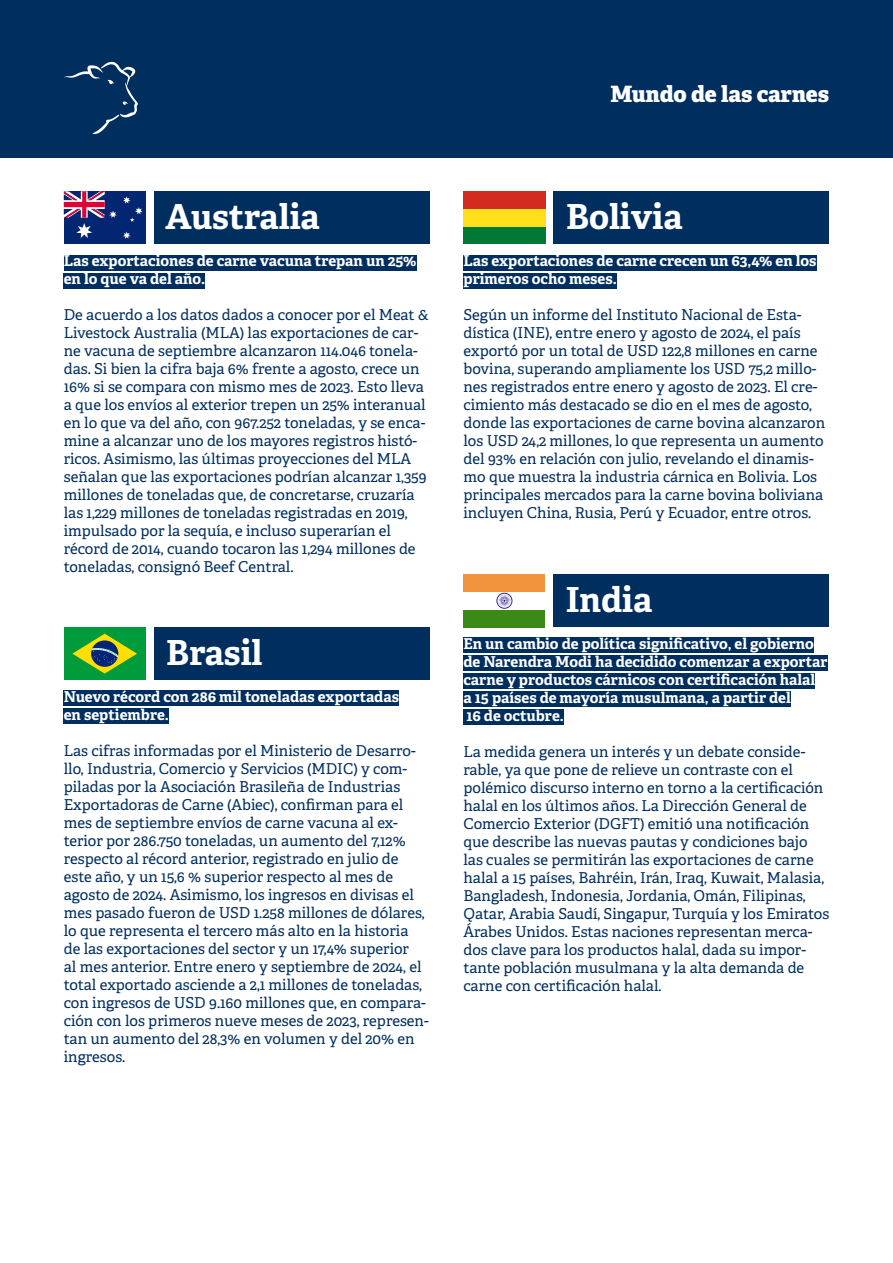
<style>
.page{position:relative;width:893px;height:1263px;background:#fff}
.page>*{position:absolute;margin:0;border:0;box-sizing:border-box;transform-origin:0 0}
.t1{font:700 34.5px "Adelle";color:#fff}
.t2{font:800 22.5px "Adelle";letter-spacing:-.005em;color:#fff}
.t3{font:15px/18px "Adelle";color:#002e5f}
.t4{font:700 15px/18px "Adelle";color:#fff}
</style>
<div class="page">
<div style="left:0;top:0;width:893px;height:157px;background:#002e5f"></div>
<svg style="left:64px;top:62px;width:74px;height:73px"></svg>
<div style="left:64px;top:255px;width:353px;height:15px;background:#002e5f"></div>
<div style="left:64px;top:273px;width:141px;height:15px;background:#002e5f"></div>
<div style="left:463px;top:255px;width:353px;height:15px;background:#002e5f"></div>
<div style="left:463px;top:273px;width:154px;height:15px;background:#002e5f"></div>
<div style="left:463px;top:638px;width:351px;height:15px;background:#002e5f"></div>
<div style="left:463px;top:656px;width:364px;height:15px;background:#002e5f"></div>
<div style="left:463px;top:674px;width:352px;height:15px;background:#002e5f"></div>
<div style="left:463px;top:692px;width:328px;height:15px;background:#002e5f"></div>
<div style="left:463px;top:710px;width:101px;height:15px;background:#002e5f"></div>
<div style="left:154px;top:627px;width:275px;height:53px;background:#002e5f"></div>
<div style="left:64px;top:627px;width:82px;height:53px;background:#009c3b"></div>
<svg style="left:72px;top:634px;width:65px;height:40px"></svg>
<div style="left:64px;top:691px;width:335px;height:15px;background:#002e5f"></div>
<div style="left:64px;top:709px;width:105px;height:15px;background:#002e5f"></div>
<div style="left:154px;top:191px;width:275px;height:53px;background:#002e5f"></div>
<div style="left:554px;top:191px;width:275px;height:53px;background:#002e5f"></div>
<div style="left:554px;top:574px;width:275px;height:53px;background:#002e5f"></div>
<div style="left:64px;top:191px;width:82px;height:53px;background:#032673"></div>
<svg style="left:123px;top:232px;width:8px;height:7px"></svg>
<svg style="left:64px;top:191px;width:53px;height:47px"></svg>
<svg style="left:123px;top:196px;width:20px;height:26px"></svg>
<div style="left:463px;top:226px;width:83px;height:18px;background:#007836"></div>
<div style="left:463px;top:209px;width:83px;height:17px;background:#ffde1a"></div>
<div style="left:463px;top:191px;width:83px;height:18px;background:#d42b1f"></div>
<div style="left:463px;top:574px;width:82px;height:18px;background:#f0943d"></div>
<div style="left:463px;top:610px;width:82px;height:17px;background:#3b8a17"></div>
<svg style="left:496px;top:593px;width:16px;height:16px"></svg>
<h2 class="t2" style="left:610px;top:80px;width:220px">Mundo de las carnes</h2>
<h1 class="t1" style="left:166px;top:195px;width:156px">Australia</h1>
<h1 class="t1" style="left:566px;top:195px;width:118px">Bolivia</h1>
<p class="t4" style="left:64px;top:252px;width:354px">Las exportaciones de carne vacuna trepan un 25% en lo que va del año.</p>
<p class="t3" style="left:64px;top:306px;width:366px">De acuerdo a los datos dados a conocer por el Meat &amp; Livestock Australia (MLA) las exportaciones de car&shy;ne vacuna de septiembre alcanzaron 114.046 tonela&shy;das. Si bien la cifra baja 6% frente a agosto, crece un 16% si se compara con mismo mes de 2023. Esto lleva a que los envíos al exterior trepen un 25% interanual en lo que va del año, con 967.252 toneladas, y se enca&shy;mine a alcanzar uno de los mayores registros histó&shy;ricos. Asimismo, las últimas proyecciones del MLA señalan que las exportaciones podrían alcanzar 1,359 millones de toneladas que, de concretarse, cruzaría las 1,229 millones de toneladas registradas en 2019, impulsado por la sequía, e incluso superarían el récord de 2014, cuando tocaron las 1,294 millones de toneladas, consignó Beef Central.</p>
<h1 class="t1" style="left:166px;top:631px;width:98px">Brasil</h1>
<p class="t4" style="left:64px;top:688px;width:337px">Nuevo récord con 286 mil toneladas exportadas en septiembre.</p>
<p class="t3" style="left:64px;top:742px;width:366px">Las cifras informadas por el Ministerio de Desarro&shy;llo, Industria, Comercio y Servicios (MDIC) y com&shy;piladas por la Asociación Brasileña de Industrias Exportadoras de Carne (Abiec), confirman para el mes de septiembre envíos de carne vacuna al ex&shy;terior por 286.750 toneladas, un aumento del 7,12% respecto al récord anterior, registrado en julio de este año, y un 15,6 % superior respecto al mes de agosto de 2024. Asimismo, los ingresos en divisas el mes pasado fueron de USD 1.258 millones de dólares, lo que representa el tercero más alto en la historia de las exportaciones del sector y un 17,4% superior<br>al mes anterior. Entre enero y septiembre de 2024, el total exportado asciende a 2,1 millones de toneladas, con ingresos de USD 9.160 millones que, en compara&shy;ción con los primeros nueve meses de 2023, represen&shy;tan un aumento del 28,3% en volumen y del 20% en ingresos.</p>
<p class="t4" style="left:463px;top:252px;width:354px">Las exportaciones de carne crecen un 63,4% en los primeros ocho meses.</p>
<p class="t3" style="left:463px;top:306px;width:363px">Según un informe del Instituto Nacional de Esta&shy;dística (INE), entre enero y agosto de 2024, el país exportó por un total de USD 122,8 millones en carne bovina, superando ampliamente los USD 75,2 millo&shy;nes registrados entre enero y agosto de 2023. El cre&shy;cimiento más destacado se dio en el mes de agosto, donde las exportaciones de carne bovina alcanzaron los USD 24,2 millones, lo que representa un aumento del 93% en relación con julio, revelando el dinamis&shy;mo que muestra la industria cárnica en Bolivia. Los principales mercados para la carne bovina boliviana incluyen China, Rusia, Perú y Ecuador, entre otros.</p>
<h1 class="t1" style="left:566px;top:578px;width:88px">India</h1>
<p class="t4" style="left:463px;top:635px;width:366px">En un cambio de política significativo, el gobierno de Narendra Modi ha decidido comenzar a exportar carne y productos cárnicos con certificación halal<br>a 15 países de mayoría musulmana, a partir del<br>16 de octubre.</p>
<p class="t3" style="left:463px;top:743px;width:367px">La medida genera un interés y un debate conside&shy;rable, ya que pone de relieve un contraste con el polémico discurso interno en torno a la certificación halal en los últimos años. La Dirección General de Comercio Exterior (DGFT) emitió una notificación que describe las nuevas pautas y condiciones bajo las cuales se permitirán las exportaciones de carne halal a 15 países, Bahréin, Irán, Iraq, Kuwait, Malasia, Bangladesh, Indonesia, Jordania, Omán, Filipinas, Qatar, Arabia Saudí, Singapur, Turquía y los Emiratos Árabes Unidos. Estas naciones representan merca&shy;dos clave para los productos halal, dada su impor&shy;tante población musulmana y la alta demanda de carne con certificación halal.</p>
</div>
